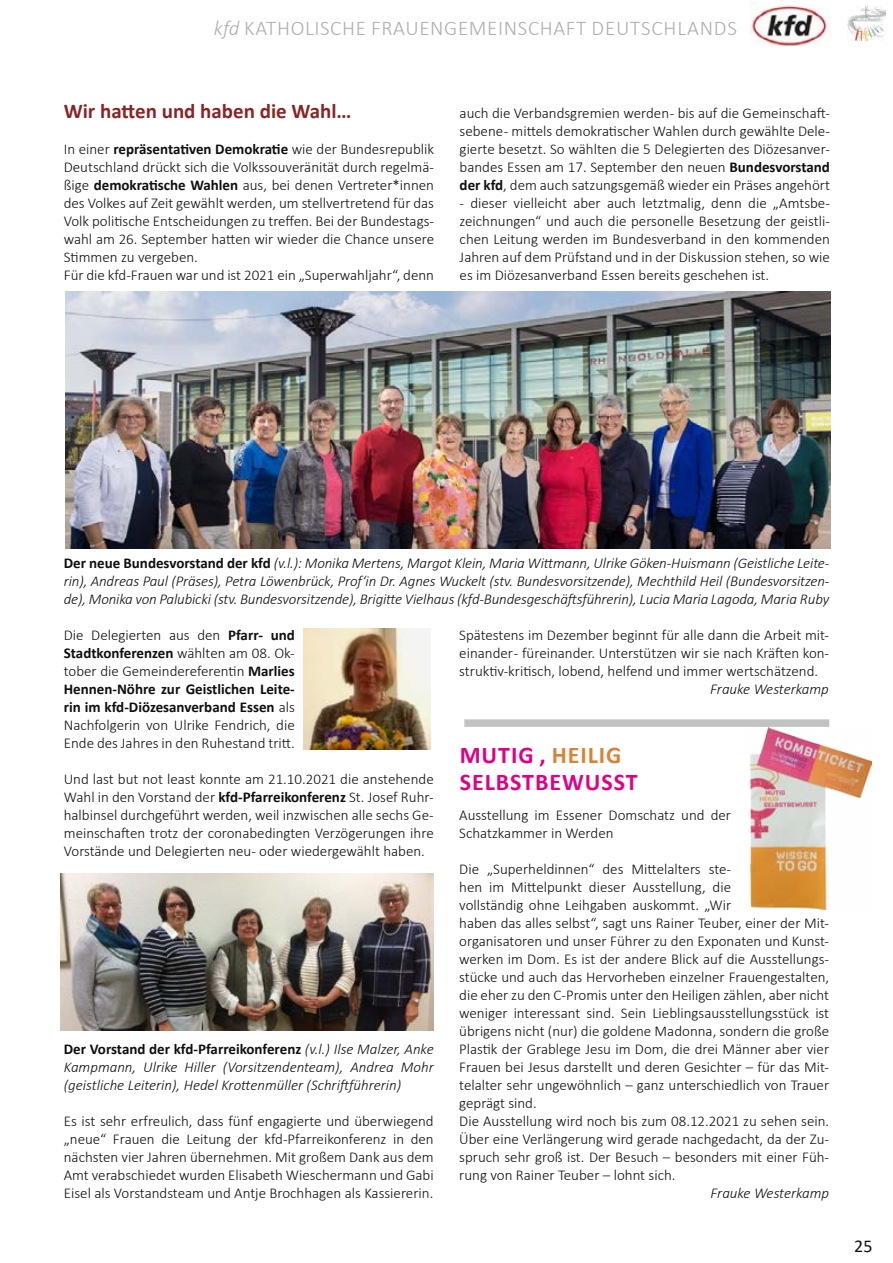
<style>
.page{position:relative;width:893px;height:1263px;background:#fff}
.page>*{position:absolute;margin:0;border:0;box-sizing:border-box;transform-origin:0 0}
.t1{font:700 24px/27px "Calibri";letter-spacing:.04em;color:#e10085}
.t2{font:300 21px "Calibri";letter-spacing:.03em;color:#adafaf}
.t3{font:700 21px "Calibri";color:#892526}
.t4{font:18px "Calibri";color:#0f0f0d}
.t5{font:300 15px/18px "Calibri";color:#0f0f0d;text-align:justify}
.t6{font:italic 300 15px/18px "Calibri";color:#0f0f0d;text-align:justify}
.s1{font-style:italic}
.s2{font-weight:700}
.s3{font-weight:700;font-style:normal}
.s4{color:#d98336}
</style>
<div class="page">
<img style="left:848px;top:6px;width:37px;height:35px">
<div style="left:464px;top:719px;width:365px;height:8px;background:#c1c3c3"></div>
<img style="left:750px;top:728px;width:121px;height:181px">
<img style="left:303px;top:629px;width:128px;height:120px">
<img style="left:65px;top:292px;width:766px;height:256px">
<img style="left:61px;top:874px;width:373px;height:156px">
<img style="left:750px;top:1px;width:80px;height:45px">
<h2 class="t2" style="left:214px;top:15px;width:523px"><span class="s1">kfd</span> Katholische Frauengemeinschaft De utsch lands</h2>
<h2 class="t3" style="left:64px;top:96px;width:289px">Wir hatten und haben die Wahl…</h2>
<p class="t5" style="left:64px;top:140px;width:372px;text-align:left">I n einer <span class="s2">repräsentativen Demokratie</span> wie der Bundesrepublik Deutschland drückt sich die Volkssouveränität durch regelmä&shy;ßige <span class="s2">demokratische Wahlen</span> aus, bei denen Vertreter*innen des Volkes auf Zeit gewählt werden, um stellvertretend für das Volk politische Entscheidungen zu treffen. Bei der Bundestags&shy;wahl am 26. September hatten wir wieder die Chance unsere Stimmen zu vergeben.<br>Für die kfd-Frauen war und ist 2021 ein „Superwahljahr“, denn</p>
<p class="t5" style="left:460px;top:104px;width:372px">auch die Verbandsgremien werden - bis auf die Gemeinschaft&shy;sebene - mittels demokratischer Wahlen durch gewählte Dele&shy;gierte besetzt. So wählten die 5 Delegierten des Diözesanver&shy;bandes Essen am 17. September den neuen <span class="s2">Bundesvorstand der kfd</span>, dem auch satzungsgemäß wieder ein Präses angehört</p>
<p class="t5" style="left:460px;top:194px;width:372px">- dieser vielleicht aber auch letztmalig, denn die „Amtsbe&shy;zeichnungen“ und auch die personelle Besetzung der geistli&shy;chen Leitung werden im Bundesverband in den kommenden Jahren auf dem Prüfstand und in der Diskussion stehen, so wie es im Diözesanverband Essen bereits geschehen ist.</p>
<p class="t6" style="left:64px;top:554px;width:767px"><span class="s3">Der neue Bundesvorstand der kfd</span> (v.l.): Monika Mertens, Margot Klein, Maria Wittmann, Ulrike Göken-Huismann (Geistliche Leite&shy;rin), Andreas Paul (Präses), Petra Löwenbrück, Prof‘in Dr. Agnes Wuckelt (stv. Bundesvorsitzende), Mechthild Heil (Bundesvorsitzen&shy;de), Monika von Palubicki (stv. Bundesvorsitzende), Brigitte Vielhaus (kfd-Bundesgeschäftsführerin), Lucia Maria Lagoda, Maria Ruby</p>
<p class="t5" style="left:64px;top:626px;width:233px">Die Delegierten aus den <span class="s2">Pfarr- und Stadtkonferenzen</span> wählten am 08. Ok&shy;tober die Gemeindereferentin <span class="s2">Marlies Hennen-Nöhre zur Geistlichen Leite&shy;rin im kfd-Diözesanverband Essen</span> als Nachfolgerin von U lrike Fendrich, die Ende des Jahres in den Ruhestand tritt.</p>
<p class="t5" style="left:64px;top:770px;width:371px">U nd last but not least konnte am 21.10.2021 die anstehende Wahl in den Vorstand der <span class="s2">kfd-Pfarreikonferenz</span> St. Josef Ruhr&shy;halbinsel durchgeführt werden, weil inzwischen alle sechs Ge&shy;meinschaften trotz der coronabedingten Verzögerungen ihre Vorstände und Delegierten neu- oder wiedergewählt haben.</p>
<p class="t6" style="left:64px;top:1040px;width:371px"><span class="s3">Der Vorstand der kfd-Pfarreikonferenz</span> (v.l.) Ilse Malzer, Anke Kampmann, Ulrike Hiller (Vorsitzendenteam), Andrea Mohr (geistliche Leiterin), Hedel Krottenmüller (Schriftführerin)</p>
<p class="t5" style="left:64px;top:1112px;width:371px">Es ist sehr erfreulich, dass fünf engagierte und überwiegend „neue“ Frauen die Leitung der kfd-Pfarreikonferenz in den nächsten vier Jahren übernehmen. M it großem Dank aus dem Amt verabschiedet wurden Elisabeth Wieschermann und Gabi Eisel als Vorstandsteam und Antje Brochhagen als Kassiererin.</p>
<p class="t5" style="left:459px;top:626px;width:371px">Spätestens im Dezember beginnt für alle dann die Arbeit mit&shy;einander - füreinander. U nterstützen wir sie nach Kräften kon&shy;struktiv-kritisch, lobend, helfend und immer wertschätzend.</p>
<p class="t6" style="left:710px;top:680px;width:120px">Frauke Westerkamp</p>
<h1 class="t1" style="left:460px;top:741px;width:179px">Mutig , <span class="s4">Heilig<br></span>Selbstbewusst</h1>
<p class="t5" style="left:459px;top:806px;width:273px">Ausstellung im Essener Domschatz und der<br>Schatzkammer in Werden</p>
<p class="t5" style="left:459px;top:860px;width:371px;text-align:left">Die „Superheldinnen“ des M ittelalters ste-<br>hen im M ittelpunkt dieser Ausstellung, die<br>vollständig ohne Leihgaben auskommt. „Wir<br>haben das alles selbst“, sagt uns Rainer Teuber, einer der M it&shy;organisatoren und unser Führer zu den Exponaten und Kunst&shy;werken im Dom. Es ist der andere Blick auf die Ausstellungs&shy;stücke und auch das Hervorheben einzelner Frauengestalten, die eher zu den C-Promis unter den Heiligen zählen, aber nicht weniger interessant sind. Sein Lieblingsausstellungsstück ist übrigens nicht (nur) die goldene Madonna, sondern die große Plastik der Grablege Jesu im Dom, die drei Männer aber vier Frauen bei Jesus darstellt und deren Gesichter – für das M it&shy;telalter sehr ungewöhnlich – ganz unterschiedlich von Trauer geprägt sind.<br>Die Ausstellung wird noch bis zum 08.12.2021 zu sehen sein.<br>Ü ber eine Verlängerung wird gerade nachgedacht, da der Zu&shy;spruch sehr groß ist. Der Besuch – besonders mit einer Füh&shy;rung von Rainer Teuber – lohnt sich.</p>
<p class="t6" style="left:711px;top:1184px;width:120px">Frauke Westerkamp</p>
<p class="t4" style="left:854px;top:1233px;width:20px">25</p>
</div>
